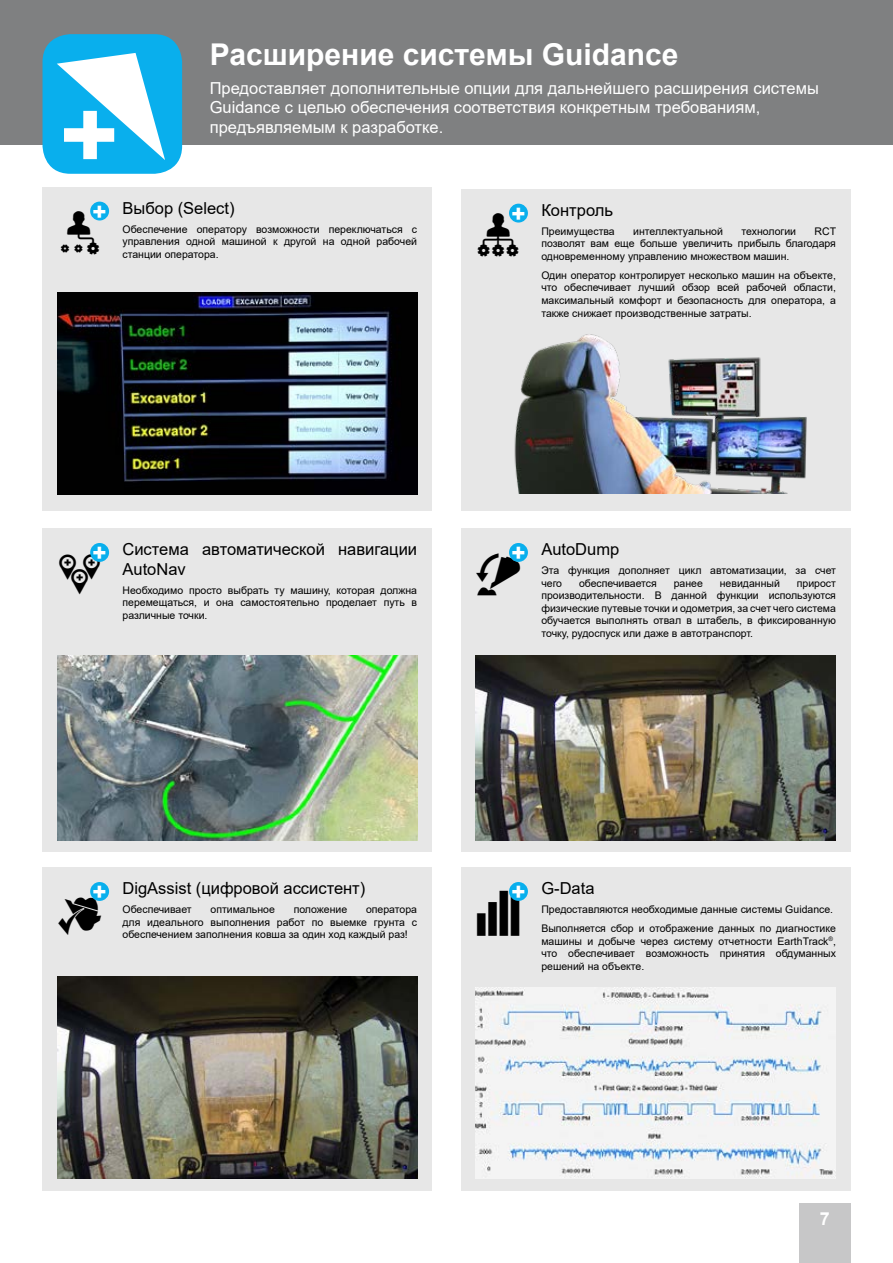
<style>
.page{position:relative;width:893px;height:1263px;background:#fff}
.page>*{position:absolute;margin:0;border:0;box-sizing:border-box;transform-origin:0 0}
.t1{font:700 30px "Arial";color:#fff}
.t2{font:700 18px "Arial";color:#fff}
.t3{font:16.5px/19.8px "Arial";color:#fff}
.t4{font:16.5px/19.8px "Arial";color:#000}
.t5{font:10.5px/12.6px "Arial";color:#000;text-align:justify}
</style>
<div class="page">
<div style="left:0;top:0;width:893px;height:144px;background:#7f8081"></div>
<div style="left:43px;top:187px;width:389px;height:323px;background:#e7e7e7"></div>
<div style="left:90px;top:202px;width:19px;height:18px;background:#09afed;border-radius:50%"></div>
<div style="left:461px;top:189px;width:389px;height:321px;background:#e7e7e7"></div>
<svg style="left:509px;top:204px;width:19px;height:19px"></svg>
<div style="left:43px;top:528px;width:389px;height:324px;background:#e7e7e7"></div>
<svg style="left:90px;top:543px;width:19px;height:19px"></svg>
<div style="left:461px;top:528px;width:389px;height:324px;background:#e7e7e7"></div>
<div style="left:509px;top:543px;width:19px;height:19px;background:#09afed;border-radius:50%"></div>
<div style="left:43px;top:867px;width:389px;height:324px;background:#e7e7e7"></div>
<svg style="left:90px;top:882px;width:19px;height:19px"></svg>
<div style="left:461px;top:867px;width:389px;height:324px;background:#e7e7e7"></div>
<svg style="left:509px;top:882px;width:19px;height:19px"></svg>
<div style="left:43px;top:34px;width:139px;height:140px;background:#09afed;border-radius:28px"></div>
<img style="left:57px;top:292px;width:360px;height:202px">
<img style="left:514px;top:334px;width:293px;height:160px">
<img style="left:57px;top:656px;width:360px;height:184px">
<img style="left:476px;top:656px;width:360px;height:184px">
<img style="left:57px;top:977px;width:360px;height:201px">
<img style="left:476px;top:987px;width:360px;height:191px">
<div style="left:799px;top:1203px;width:51px;height:60px;background:#c7c7c8"></div>
<svg style="left:90px;top:205px;width:16px;height:16px"></svg>
<svg style="left:509px;top:207px;width:15px;height:16px"></svg>
<svg style="left:90px;top:547px;width:16px;height:15px"></svg>
<svg style="left:509px;top:547px;width:15px;height:15px"></svg>
<svg style="left:90px;top:886px;width:16px;height:15px"></svg>
<svg style="left:509px;top:886px;width:15px;height:15px"></svg>
<h1 class="t1" style="left:210px;top:34px;width:470px">Расширение системы Guidance</h1>
<h3 class="t3" style="left:210px;top:78px;width:611px">Предоставляет дополнительные опции для дальнейшего расширения системы<br>Guidance с целью обеспечения соответствия конкретным требованиям, предъявляемым к разработке.</h3>
<h3 class="t4" style="left:123px;top:198px;width:114px">Выбор (Select)</h3>
<p class="t5" style="left:123px;top:223px;width:296px">Обеспечение оператору возможности переключаться с управления одной машиной к другой на одной рабочей станции оператора.</p>
<h3 class="t4" style="left:123px;top:539px;width:296px">Система автоматической навигации<br>AutoNav</h3>
<p class="t5" style="left:123px;top:584px;width:296px">Необходимо просто выбрать ту машину, которая должна перемещаться, и она самостоятельно проделает путь в различные точки.</p>
<h3 class="t4" style="left:123px;top:878px;width:244px">DigAssist (цифровой ассистент)</h3>
<p class="t5" style="left:123px;top:903px;width:71px">Обеспечивает</p>
<p class="t5" style="left:211px;top:903px;width:66px">оптимальное</p>
<p class="t5" style="left:294px;top:903px;width:55px">положение</p>
<p class="t5" style="left:123px;top:903px;width:296px;text-indent:244px">оператора для идеального выполнения работ по выемке грунта с обеспечением заполнения ковша за один ход каждый раз!</p>
<h3 class="t4" style="left:541px;top:200px;width:73px">Контроль</h3>
<p class="t5" style="left:541px;top:225px;width:75px">Преимущества</p>
<p class="t5" style="left:633px;top:225px;width:91px">интеллектуальной</p>
<p class="t5" style="left:741px;top:225px;width:56px">технологии</p>
<p class="t5" style="left:541px;top:225px;width:296px;text-indent:273px">RCT позволят вам еще больше увеличить прибыль благодаря одновременному управлению множеством машин.</p>
<p class="t5" style="left:541px;top:269px;width:296px">Один оператор контролирует несколько машин на объекте, что обеспечивает лучший обзор всей рабочей области, максимальный комфорт и безопасность для оператора, а также снижает производственные затраты.</p>
<h3 class="t4" style="left:541px;top:539px;width:79px">AutoDump</h3>
<p class="t5" style="left:541px;top:564px;width:296px">Эта функция дополняет цикл автоматизации, за счет чего</p>
<p class="t5" style="left:579px;top:576px;width:79px">обеспечивается</p>
<p class="t5" style="left:674px;top:576px;width:31px">ранее</p>
<p class="t5" style="left:720px;top:576px;width:62px">невиданный</p>
<p class="t5" style="left:541px;top:576px;width:296px;text-indent:255px">прирост производительности. В данной функции используются физические путевые точки и одометрия, за счет чего система обучается выполнять отвал в штабель, в фиксированную точку, рудоспуск или даже в автотранспорт.</p>
<h3 class="t4" style="left:541px;top:878px;width:55px">G-Data</h3>
<p class="t5" style="left:541px;top:900px;width:296px;line-height:18.9px">Предоставляются необходимые данные системы Guidance.<br>Выполняется сбор и отображение данных по диагностике</p>
<p class="t5" style="left:541px;top:934px;width:296px">машины и добыче через систему отчетности EarthTrack<sup>®</sup>, что обеспечивает возможность принятия обдуманных решений на объекте.</p>
<h2 class="t2" style="left:820px;top:1206px;width:12px">7</h2>
</div>
